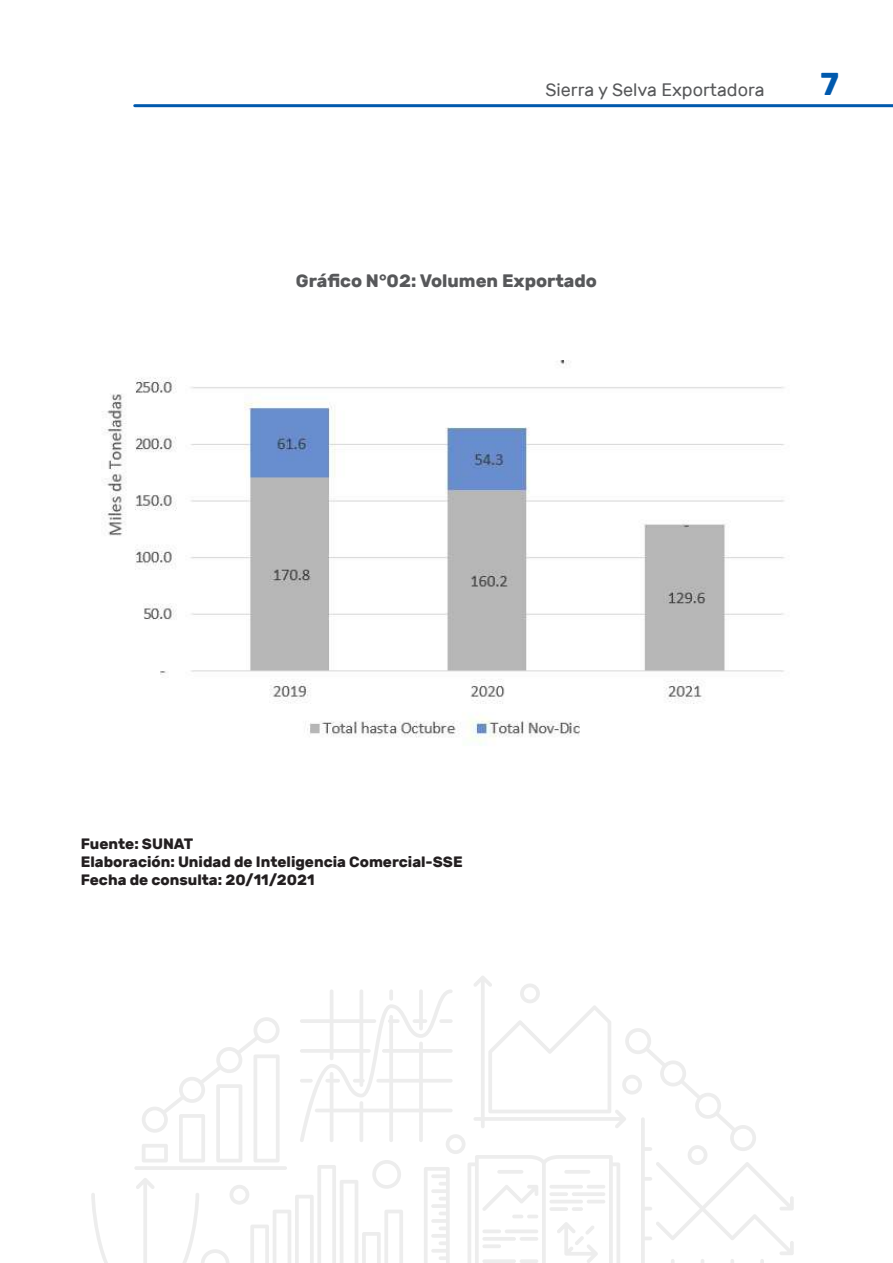
<style>
.page{position:relative;width:893px;height:1263px;background:#fff}
.page>*{position:absolute;margin:0;border:0;box-sizing:border-box;transform-origin:0 0}
.t1{font:700 31.5px "Rubik";color:#0059ad}
.t2{font:700 18px "Rubik";color:#57585a}
.t3{font:18px "Rubik";color:#57585a}
.t4{font:700 15px/18px "Rubik";color:#231f20}
</style>
<div class="page">
<hr style="left:135px;top:104px;width:758px;height:3px;background:#0059ad">
<svg style="left:91px;top:976px;width:703px;height:287px"></svg>
<img style="left:105px;top:360px;width:680px;height:383px">
<p class="t3" style="left:545px;top:79px;width:221px">Sierra y Selva Exportadora</p>
<h1 class="t1" style="left:820px;top:66px;width:20px">7</h1>
<p class="t2" style="left:296px;top:270px;width:303px">Gráfico N°02: Volumen Exportado</p>
<p class="t4" style="left:81px;top:835px;width:383px">Fuente: SUNAT<br>Elaboración: Unidad de Inteligencia Comercial-SSE<br>Fecha de consulta: 20/11/2021</p>
</div>
